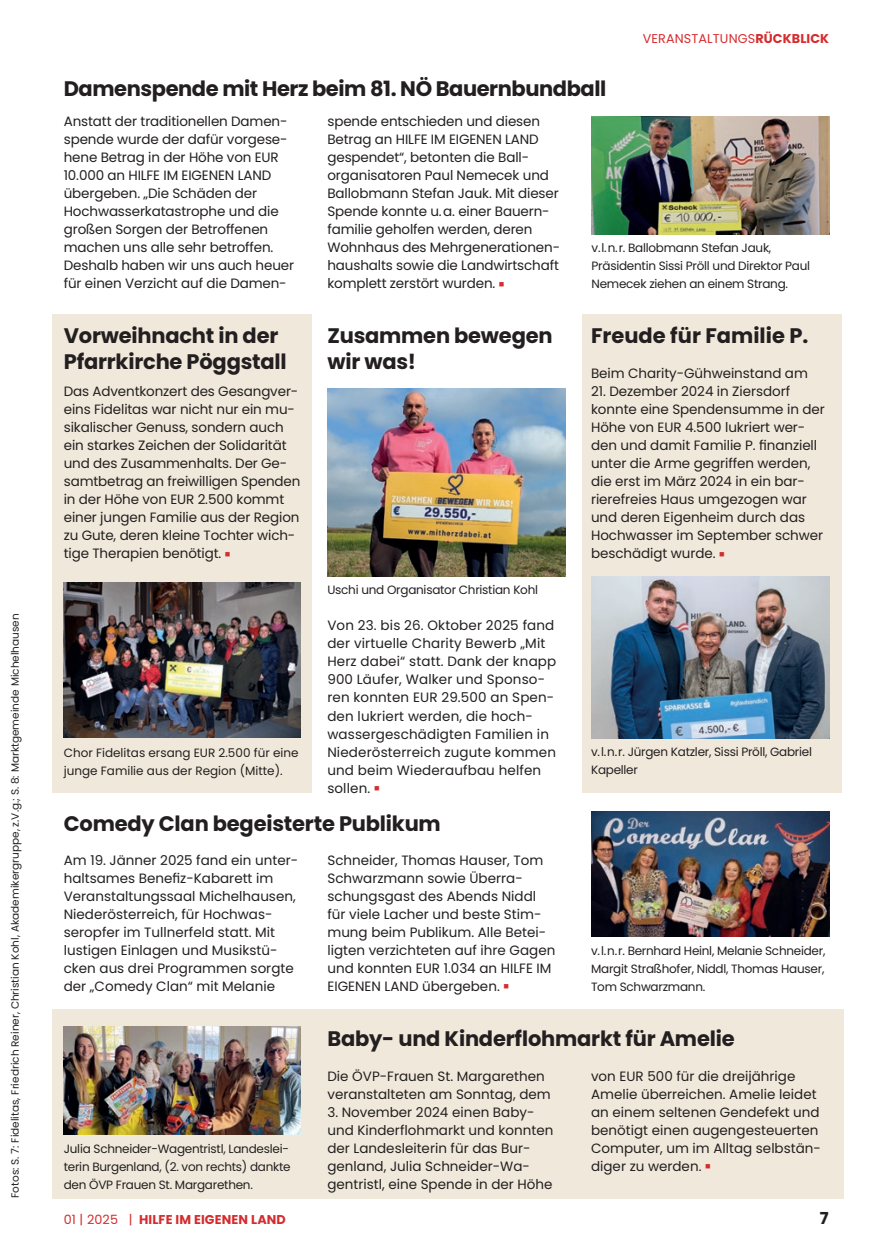
<style>
.page{position:relative;width:893px;height:1251px;background:#fff}
.page>*{position:absolute;margin:0;border:0;box-sizing:border-box;transform-origin:0 0}
.t1{font:700 21px/25.2px "Poppins";letter-spacing:-.01em;color:#231f20}
.t2{font:700 16.5px "Poppins";color:#231f20}
.t3{font:13.5px/18px "Poppins";letter-spacing:-.005em;color:#231f20}
.t4{font:700 12.75px "Poppins";letter-spacing:.01em;color:#d52c2e}
.t5{font:12.75px "Poppins";letter-spacing:.01em;color:#d52c2e}
.t6{font:12px/18px "Poppins";letter-spacing:-.02em;color:#231f20}
.t7{font:12px/18px "Poppins";color:#231f20}
.t8{font:10.5px "Poppins";color:#231f20}
.s1{font-weight:700}
.s2{color:#d52c2e}
.s3{font-weight:400}
</style>
<div class="page">
<div style="left:52px;top:313px;width:259px;height:479px;background:#f0e9db"></div>
<div style="left:52px;top:1008px;width:792px;height:190px;background:#f0e9db"></div>
<div style="left:583px;top:313px;width:259px;height:479px;background:#f0e9db"></div>
<img style="left:327px;top:388px;width:239px;height:188px">
<img style="left:64px;top:1026px;width:236px;height:108px">
<img style="left:64px;top:582px;width:236px;height:155px">
<img style="left:591px;top:811px;width:238px;height:125px">
<img style="left:592px;top:116px;width:238px;height:118px">
<img style="left:591px;top:576px;width:238px;height:162px">
<p class="t8" style="left:9px;top:1197px;width:586px;rotate:-90deg">Fotos: S. 7: Fidelitas, Friedrich Reiner, Christian Kohl, Akademikergruppe, z.V.g.; S. 8: Marktgemeinde Michelhausen</p>
<h1 class="t1" style="left:64px;top:76px;width:544px">Damenspende mit Herz beim 81. NÖ Bauernbundball</h1>
<p class="t5" style="left:643px;top:31px;width:188px">VERANSTALTUNGS<span class="s1">RÜCKBLICK</span></p>
<p class="t3" style="left:64px;top:112px;width:232px">Anstatt der traditionellen Damen&shy;spende wurde der dafür vorgese&shy;hene Betrag in der Höhe von EUR<br>10.000 an HILFE IM EIGENEN LAND übergeben. „Die Schäden der<br>Hochwasserkatastrophe und die großen Sorgen der Betroffenen machen uns alle sehr betroffen.<br>Deshalb haben wir uns auch heuer für einen Verzicht auf die Damen-</p>
<p class="t3" style="left:327px;top:112px;width:234px">spende entschieden und diesen<br>Betrag an HILFE IM EIGENEN LAND gespendet“, betonten die Ball&shy;organisatoren Paul Nemecek und<br>Ballobmann Stefan Jauk. Mit dieser<br>Spende konnte u.a. einer Bauern&shy;familie geholfen werden, deren<br>Wohnhaus des Mehrgenerationen&shy;haushalts sowie die Landwirtschaft komplett zerstört wurden. <span class="s2">■</span></p>
<h1 class="t1" style="left:64px;top:323px;width:224px">Vorweihnacht in der<br>Pfarrkirche Pöggstall</h1>
<p class="t3" style="left:64px;top:382px;width:238px">Das Adventkonzert des Gesangver&shy;eins Fidelitas war nicht nur ein mu&shy;sikalischer Genuss, sondern auch ein starkes Zeichen der Solidarität und des Zusammenhalts. Der Ge&shy;samtbetrag an freiwilligen Spenden in der Höhe von EUR 2.500 kommt einer jungen Familie aus der Region zu Gute, deren kleine Tochter wich&shy;tige Therapien benötigt. <span class="s2">■</span></p>
<p class="t7" style="left:64px;top:743px;width:236px">Chor Fidelitas ersang EUR 2.500 für eine junge Familie aus der Region (Mitte).</p>
<h1 class="t1" style="left:327px;top:323px;width:227px">Zusammen bewegen wir was!</h1>
<p class="t6" style="left:327px;top:581px;width:212px">Uschi und Organisator Christian Kohl</p>
<p class="t3" style="left:327px;top:616px;width:230px">Von 23. bis 26. Oktober 2025 fand der virtuelle Charity Bewerb „Mit<br>Herz dabei“ statt. Dank der knapp<br>900 Läufer, Walker und Sponso&shy;ren konnten EUR 29.500 an Spen&shy;den lukriert werden, die hoch&shy;wassergeschädigten Familien in<br>Niederösterreich zugute kommen und beim Wiederaufbau helfen sollen. <span class="s2">■</span></p>
<h1 class="t1" style="left:64px;top:810px;width:379px">Comedy Clan begeisterte Publikum</h1>
<p class="t3" style="left:64px;top:850px;width:236px">Am 19. Jänner 2025 fand ein unter&shy;haltsames Benefiz-Kabarett im Veranstaltungssaal Michelhausen, Niederösterreich, für Hochwas&shy;seropfer im Tullnerfeld statt. Mit lustigen Einlagen und Musikstü&shy;cken aus drei Programmen sorgte der „Comedy Clan“ mit Melanie</p>
<p class="t3" style="left:327px;top:850px;width:229px">Schneider, Thomas Hauser, Tom<br>Schwarzmann sowie Überra&shy;schungsgast des Abends Niddl für viele Lacher und beste Stim&shy;mung beim Publikum. Alle Betei&shy;ligten verzichteten auf ihre Gagen und konnten EUR 1.034 an HILFE IM<br>EIGENEN LAND übergeben. <span class="s2">■</span></p>
<p class="t6" style="left:592px;top:239px;width:220px">v.l.n.r. Ballobmann Stefan Jauk,<br>Präsidentin Sissi Pröll und Direktor Paul<br>Nemecek ziehen an einem Strang.</p>
<h1 class="t1" style="left:591px;top:323px;width:219px">Freude für Familie P.</h1>
<p class="t3" style="left:591px;top:364px;width:218px">Beim Charity-Gühweinstand am</p>
<p class="t3" style="left:591px;top:382px;width:235px">21. Dezember 2024 in Ziersdorf konnte eine Spendensumme in der<br>Höhe von EUR 4.500 lukriert wer&shy;den und damit Familie P. finanziell unter die Arme gegriffen werden, die erst im März 2024 in ein bar&shy;rierefreies Haus umgezogen war und deren Eigenheim durch das<br>Hochwasser im September schwer beschädigt wurde. <span class="s2">■</span></p>
<p class="t6" style="left:591px;top:742px;width:222px">v.l.n.r. Jürgen Katzler, Sissi Pröll, Gabriel<br>Kapeller</p>
<p class="t6" style="left:591px;top:941px;width:236px;text-align:justify">v.l.n.r. Bernhard Heinl, Melanie Schneider, Margit Straßhofer, Niddl, Thomas Hauser, Tom Schwarzmann.</p>
<p class="t6" style="left:64px;top:1139px;width:228px">Julia Schneider-Wagentristl, Landeslei&shy;terin Burgenland, (2. von rechts) dankte den ÖVP Frauen St. Margarethen.</p>
<h1 class="t1" style="left:327px;top:1025px;width:409px">Baby- und Kinderflohmarkt für Amelie</h1>
<p class="t3" style="left:327px;top:1066px;width:225px">Die ÖVP-Frauen St. Margarethen veranstalteten am Sonntag, dem</p>
<p class="t3" style="left:327px;top:1102px;width:227px">3. November 2024 einen Baby&shy;und Kinderflohmarkt und konnten der Landesleiterin für das Bur&shy;genland, Julia Schneider-Wa&shy;gentristl, eine Spende in der Höhe</p>
<p class="t3" style="left:591px;top:1066px;width:231px">von EUR 500 für die dreijährige<br>Amelie überreichen. Amelie leidet an einem seltenen Gendefekt und benötigt einen augengesteuerten<br>Computer, um im Alltag selbstän&shy;diger zu werden. <span class="s2">■</span></p>
<p class="t4" style="left:64px;top:1211px;width:224px"><span class="s3">01 | 2025 |</span> HILFE IM EIGENEN LAND</p>
<p class="t2" style="left:820px;top:1208px;width:10px">7</p>
</div>
